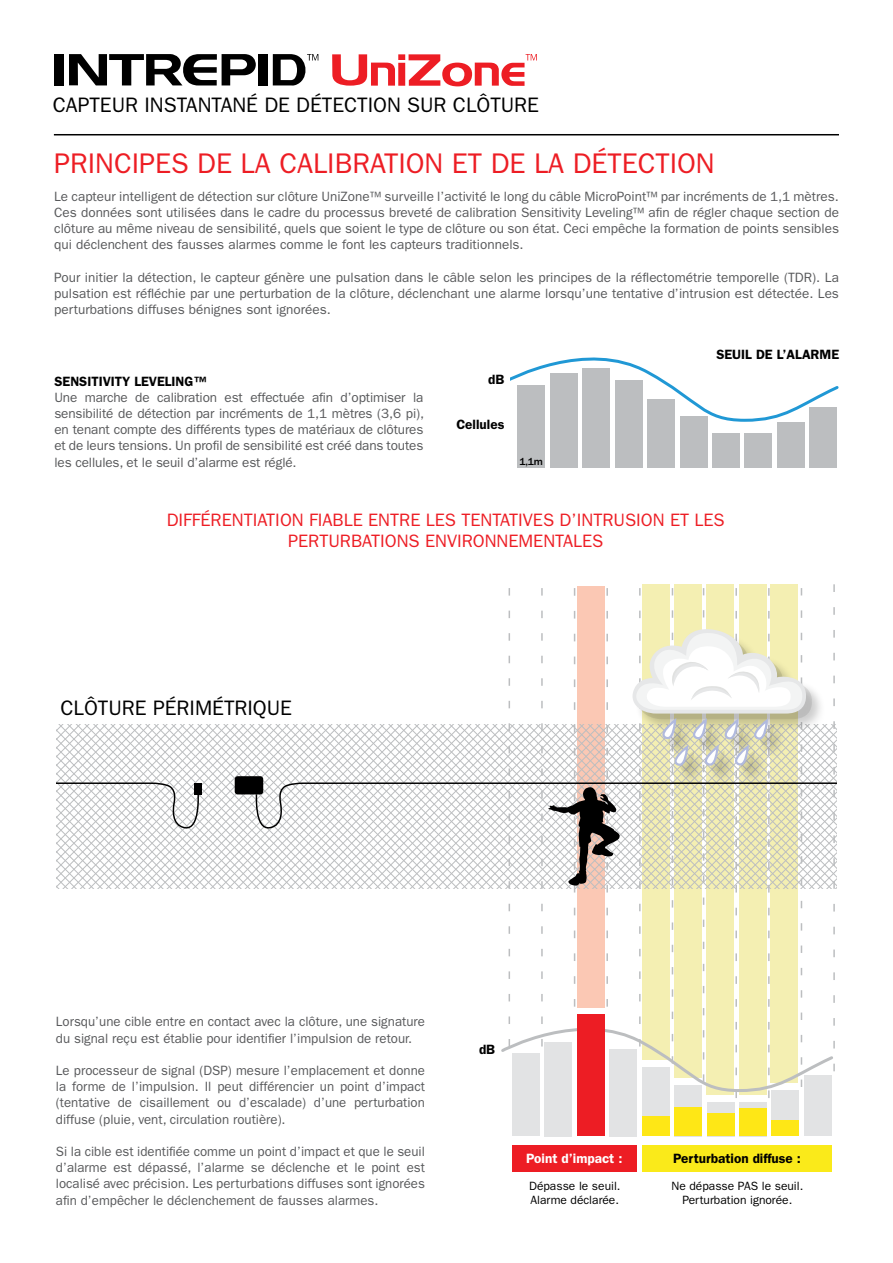
<style>
.page{position:relative;width:893px;height:1263px;background:#fff}
.page>*{position:absolute;margin:0;border:0;box-sizing:border-box;transform-origin:0 0}
.t1{font:28.5px "ITC Franklin Gothic Std";color:#ed1d24}
.t2{font:21px "ITC Franklin Gothic Std";color:#000}
.t3{font:18px/21.6px "ITC Franklin Gothic Std";color:#ed1d24;text-align:center}
.t4{font:13.5px/16.2px "ITC Franklin Gothic Std";color:#58595b;text-align:justify}
.t5{font:600 13.5px "ITC Franklin Gothic Std";color:#000}
.t6{font:600 13.5px "ITC Franklin Gothic Std";color:#fff}
.t7{font:12px/14.4px "ITC Franklin Gothic Std";color:#000}
.t8{font:500 10.5px "ITC Franklin Gothic Std";color:#000}
</style>
<div class="page">
<hr style="left:54px;top:134px;width:785px;height:1px;background:#000">
<svg style="left:332px;top:54px;width:205px;height:32px"></svg>
<div style="left:54px;top:54px;width:9px;height:31px;background:#000"></div>
<div style="left:259px;top:54px;width:9px;height:31px;background:#000"></div>
<svg style="left:273px;top:54px;width:45px;height:32px"></svg>
<svg style="left:69px;top:54px;width:187px;height:31px"></svg>
<div style="left:512px;top:1145px;width:125px;height:26px;background:#ed1d24"></div>
<div style="left:642px;top:1145px;width:190px;height:26px;background:#faea1a"></div>
<div style="left:512px;top:1054px;width:28px;height:82px;background:#e2e3e4"></div>
<div style="left:545px;top:1042px;width:27px;height:94px;background:#e2e3e4"></div>
<div style="left:577px;top:1014px;width:28px;height:122px;background:#ed1d24"></div>
<div style="left:610px;top:1049px;width:27px;height:87px;background:#e2e3e4"></div>
<div style="left:642px;top:1067px;width:27px;height:69px;background:#e2e3e4"></div>
<div style="left:674px;top:1085px;width:28px;height:51px;background:#e2e3e4"></div>
<div style="left:707px;top:1102px;width:27px;height:34px;background:#e2e3e4"></div>
<div style="left:739px;top:1102px;width:28px;height:34px;background:#e2e3e4"></div>
<div style="left:739px;top:1108px;width:28px;height:28px;background:#fee716"></div>
<div style="left:772px;top:1090px;width:27px;height:46px;background:#e2e3e4"></div>
<div style="left:804px;top:1075px;width:28px;height:61px;background:#e2e3e4"></div>
<div style="left:772px;top:1121px;width:27px;height:15px;background:#fee716"></div>
<div style="left:642px;top:1116px;width:27px;height:20px;background:#fee716"></div>
<div style="left:707px;top:1113px;width:27px;height:23px;background:#fee716"></div>
<div style="left:674px;top:1107px;width:28px;height:29px;background:#fee716"></div>
<div style="left:518px;top:385px;width:27px;height:82px;background:#bcbec0"></div>
<div style="left:550px;top:373px;width:28px;height:94px;background:#bcbec0"></div>
<div style="left:583px;top:368px;width:27px;height:99px;background:#bcbec0"></div>
<div style="left:615px;top:380px;width:27px;height:87px;background:#bcbec0"></div>
<div style="left:647px;top:399px;width:28px;height:68px;background:#bcbec0"></div>
<div style="left:680px;top:416px;width:27px;height:51px;background:#bcbec0"></div>
<div style="left:712px;top:433px;width:28px;height:34px;background:#bcbec0"></div>
<div style="left:745px;top:433px;width:27px;height:34px;background:#bcbec0"></div>
<div style="left:777px;top:422px;width:28px;height:45px;background:#bcbec0"></div>
<div style="left:810px;top:407px;width:27px;height:60px;background:#bcbec0"></div>
<svg style="left:511px;top:357px;width:328px;height:66px"></svg>
<svg style="left:56px;top:584px;width:781px;height:514px"></svg>
<h2 class="t2" style="left:53px;top:93px;width:488px">CAPTEUR INSTANTANÉ DE DÉTECTION SUR CLÔTURE</h2>
<h1 class="t1" style="left:54px;top:147px;width:662px">PRINCIPES DE LA CALIBRATION ET DE LA DÉTECTION</h1>
<p class="t4" style="left:54px;top:188px;width:786px">Le capteur intelligent de détection sur clôture UniZone™ surveille l’activité le long du câble MicroPoint™ par incréments de 1,1 mètres.<br>Ces données sont utilisées dans le cadre du processus breveté de calibration Sensitivity Leveling™ afin de régler chaque section de clôture au même niveau de sensibilité, quels que soient le type de clôture ou son état. Ceci empêche la formation de points sensibles qui déclenchent des fausses alarmes comme le font les capteurs traditionnels.</p>
<p class="t4" style="left:54px;top:269px;width:786px">Pour initier la détection, le capteur génère une pulsation dans le câble selon les principes de la réflectométrie temporelle (TDR). La pulsation est réfléchie par une perturbation de la clôture, déclenchant une alarme lorsqu’une tentative d’intrusion est détectée. Les perturbations diffuses bénignes sont ignorées.</p>
<p class="t5" style="left:54px;top:373px;width:154px">SENSITIVITY LEVELING™</p>
<p class="t4" style="left:54px;top:389px;width:371px">Une marche de calibration est effectuée afin d’optimiser la sensibilité de détection par incréments de 1,1 mètres (3,6 pi), en tenant compte des différents types de matériaux de clôtures et de leurs tensions. Un profil de sensibilité est créé dans toutes les cellules, et le seuil d’alarme est réglé.</p>
<p class="t5" style="left:488px;top:372px;width:18px">dB</p>
<p class="t5" style="left:456px;top:417px;width:50px">Cellules</p>
<p class="t8" style="left:519px;top:455px;width:25px">1,1m</p>
<p class="t5" style="left:716px;top:347px;width:124px">SEUIL DE L’ALARME</p>
<h3 class="t3" style="left:167px;top:509px;width:560px">DIFFÉRENTIATION FIABLE ENTRE LES TENTATIVES D’INTRUSION ET LES<br>PERTURBATIONS ENVIRONNEMENTALES</h3>
<h2 class="t2" style="left:61px;top:696px;width:233px">CLÔTURE PÉRIMÉTRIQUE</h2>
<p class="t4" style="left:56px;top:1014px;width:371px">Lorsqu’une cible entre en contact avec la clôture, une signature du signal reçu est établie pour identifier l’impulsion de retour.</p>
<p class="t4" style="left:56px;top:1062px;width:371px">Le processeur de signal (DSP) mesure l’emplacement et donne la forme de l’impulsion. Il peut différencier un point d’impact (tentative de cisaillement ou d’escalade) d’une perturbation diffuse (pluie, vent, circulation routière).</p>
<p class="t4" style="left:56px;top:1143px;width:371px">Si la cible est identifiée comme un point d’impact et que le seuil d’alarme est dépassé, l’alarme se déclenche et le point est localisé avec précision. Les perturbations diffuses sont ignorées afin d’empêcher le déclenchement de fausses alarmes.</p>
<p class="t5" style="left:479px;top:1042px;width:18px">dB</p>
<p class="t6" style="left:526px;top:1150px;width:98px">Point d’impact :</p>
<p class="t5" style="left:673px;top:1150px;width:129px">Perturbation diffuse :</p>
<p class="t7" style="left:529px;top:1178px;width:93px">Dépasse le seuil.<br>Alarme déclarée.</p>
<p class="t7" style="left:671px;top:1178px;width:133px;text-align:center">Ne dépasse PAS le seuil.<br>Perturbation ignorée.</p>
</div>
